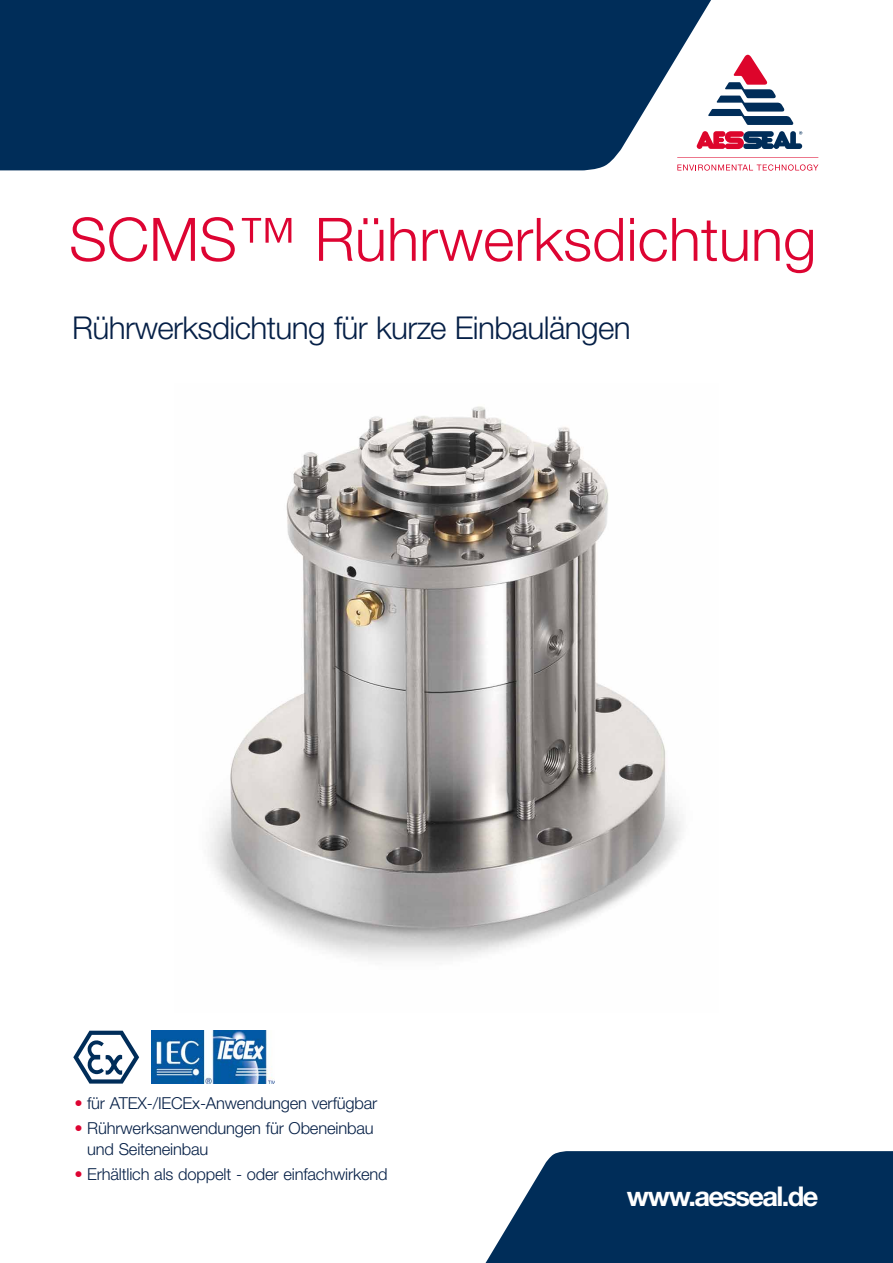
<style>
.page{position:relative;width:893px;height:1263px;background:#fff}
.page>*{position:absolute;margin:0;border:0;box-sizing:border-box;transform-origin:0 0}
.Front_Brochure_Heading{font:300 60px "Helvetica Neue LTW1 G";color:#dd0432}
.Quote_blue{font:300 31.5px "Helvetica Neue LTW1 G";letter-spacing:-.02em;color:#062047}
.Front_web{font:700 27.3px "Helvetica Neue LTW1 G";letter-spacing:-.06em;color:#fff}
.Body_copy_BULLETS_11pt{font:300 16.5px/21px "Helvetica Neue LTW1 G";letter-spacing:-.01em;color:#062047}
.s1{color:#dd0432}
</style>
<div class="page">
<svg style="left:73px;top:1031px;width:66px;height:52px"></svg>
<img style="left:151px;top:1031px;width:124px;height:52px">
<svg style="left:485px;top:1151px;width:408px;height:112px;background:#153e67"></svg>
<svg style="left:0;top:0;width:819px;height:170px;background:#234a70"></svg>
<svg style="left:677px;top:157px;width:141px;height:1px"></svg>
<svg style="left:697px;top:131px;width:105px;height:18px"></svg>
<svg style="left:708px;top:55px;width:85px;height:70px"></svg>
<svg style="left:677px;top:164px;width:141px;height:7px"></svg>
<img style="left:210px;top:406px;width:472px;height:553px">
<p class="Front_Brochure_Heading" style="left:69px;top:203px;width:749px">SCMS™ Rührwerksdichtung</p>
<p class="Quote_blue" style="left:72px;top:309px;width:560px">Rührwerksdichtung für kurze Einbaulängen</p>
<p class="Body_copy_BULLETS_11pt" style="left:74px;top:1092px;width:304px"><span class="s1">•</span> für ATEX-/IECEx-Anwendungen verfügbar</p>
<p class="Body_copy_BULLETS_11pt" style="left:87px;top:1118px;width:288px;text-indent:-13px"><span class="s1">•</span> Rührwerksanwendungen für Obeneinbau und Seiteneinbau</p>
<p class="Body_copy_BULLETS_11pt" style="left:74px;top:1164px;width:315px"><span class="s1">•</span> Erhältlich als doppelt - oder einfachwirkend</p>
<p class="Front_web" style="left:627px;top:1179px;width:193px">www.aesseal.de</p>
</div>
